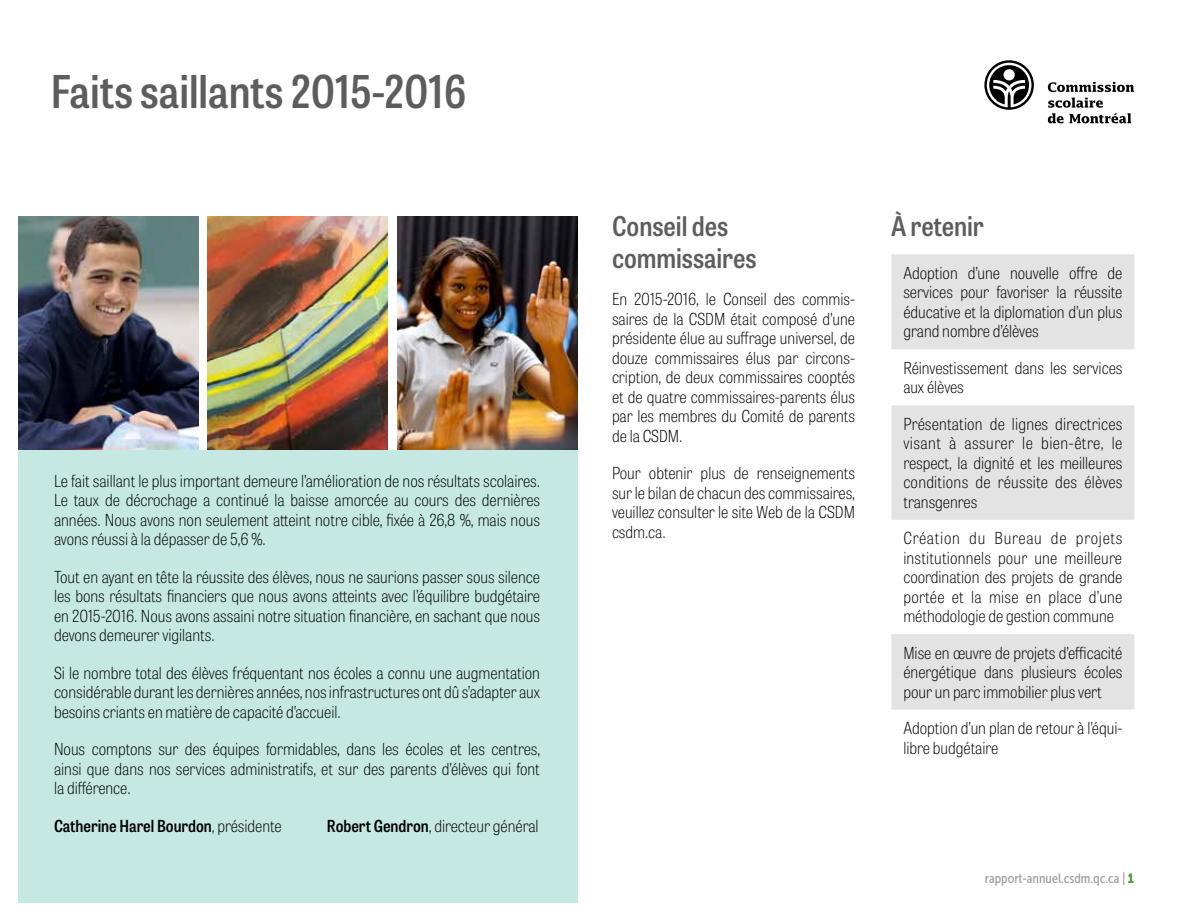
<style>
.page{position:relative;width:1188px;height:918px;background:#fff}
.page>*{position:absolute;margin:0;border:0;box-sizing:border-box;transform-origin:0 0}
.t1{font:600 semi-condensed 45px "Tablet Gothic";color:#5d5d5d}
.t2{font:600 semi-condensed 27px/31.5px "Tablet Gothic";color:#5d5d5d}
.t3{font:100 semi-condensed 16.5px/19.5px "Tablet Gothic";color:#000;text-align:justify}
.t4{font:600 semi-condensed 16.5px "Tablet Gothic";color:#000}
.t5{font:13.5px "Museo Sans Cond 500";color:#9d9d9c}
.s1{font-weight:100}
.s2{font-weight:600}
.s3{font-family:"Museo Sans Cond 900";color:#4e9d34}
</style>
<div class="page">
<div style="left:18px;top:450px;width:560px;height:453px;background:#c5e8e2"></div>
<svg style="left:891px;top:254px;width:243px;height:456px;fill:#e3e3e3"></svg>
<hr style="left:891px;top:349px;width:1px;height:56px;background:#fff">
<hr style="left:891px;top:520px;width:1px;height:114px;background:#fff">
<img style="left:18px;top:216px;width:180px;height:234px">
<img style="left:397px;top:216px;width:180px;height:234px">
<img style="left:208px;top:216px;width:180px;height:234px">
<svg style="left:984px;top:60px;width:50px;height:50px"></svg>
<svg style="left:1048px;top:82px;width:86px;height:10px"></svg>
<svg style="left:1048px;top:98px;width:83px;height:25px"></svg>
<h1 class="t1" style="left:51px;top:61px;width:417px">Faits saillants 2015-2016</h1>
<p class="t3" style="left:54px;top:470px;width:488px">Le fait saillant le plus important demeure l’amélioration de nos résultats scolaires.<br>Le taux de décrochage a continué la baisse amorcée au cours des dernières années. Nous avons non seulement atteint notre cible, fixée à 26,8 %, mais nous avons réussi à la dépasser de 5,6 %.</p>
<p class="t3" style="left:54px;top:566px;width:488px">Tout en ayant en tête la réussite des élèves, nous ne saurions passer sous silence les bons résultats financiers que nous avons atteints avec l’équilibre budgétaire en 2015-2016. Nous avons assaini notre situation financière, en sachant que nous devons demeurer vigilants.</p>
<p class="t3" style="left:54px;top:662px;width:488px">Si le nombre total des élèves fréquentant nos écoles a connu une augmentation considérable durant les dernières années, nos infrastructures ont dû s’adapter aux besoins criants en matière de capacité d’accueil.</p>
<p class="t3" style="left:54px;top:739px;width:488px">Nous comptons sur des équipes formidables, dans les écoles et les centres, ainsi que dans nos services administratifs, et sur des parents d’élèves qui font la différence.</p>
<p class="t4" style="left:54px;top:814px;width:229px">Catherine Harel Bourdon<span class="s1">, présidente</span></p>
<p class="t3" style="left:327px;top:815px;width:213px"><span class="s2">Robert Gendron</span>, directeur général</p>
<h2 class="t2" style="left:612px;top:210px;width:146px">Conseil des commissaires</h2>
<p class="t3" style="left:612px;top:289px;width:245px">En 2015-2016, le Conseil des commis&shy;saires de la CSDM était composé d’une présidente élue au suffrage universel, de douze commissaires élus par circons&shy;cription, de deux commissaires cooptés et de quatre commissaires-parents élus par les membres du Comité de parents de la CSDM.</p>
<p class="t3" style="left:612px;top:463px;width:244px">Pour obtenir plus de renseignements sur le bilan de chacun des commissaires, veuillez consulter le site Web de la CSDM csdm.ca.</p>
<h2 class="t2" style="left:891px;top:210px;width:94px">À retenir</h2>
<p class="t3" style="left:903px;top:263px;width:221px">Adoption d’une nouvelle offre de services pour favoriser la réussite éducative et la diplomation d’un plus grand nombre d’élèves</p>
<p class="t3" style="left:903px;top:358px;width:220px">Réinvestissement dans les services aux élèves</p>
<p class="t3" style="left:903px;top:414px;width:221px">Présentation de lignes directrices visant à assurer le bien-être, le respect, la dignité et les meilleures conditions de réussite des élèves transgenres</p>
<p class="t3" style="left:903px;top:528px;width:221px">Création du Bureau de projets institutionnels pour une meilleure coordination des projets de grande portée et la mise en place d’une méthodologie de gestion commune</p>
<p class="t3" style="left:903px;top:642px;width:221px">Mise en œuvre de projets d’efficacité énergétique dans plusieurs écoles pour un parc immobilier plus vert</p>
<p class="t3" style="left:903px;top:718px;width:221px">Adoption d’un plan de retour à l’équi&shy;libre budgétaire</p>
<p class="t5" style="left:985px;top:871px;width:151px">rapport-annuel.csdm.qc.ca | <span class="s3">1</span></p>
</div>
